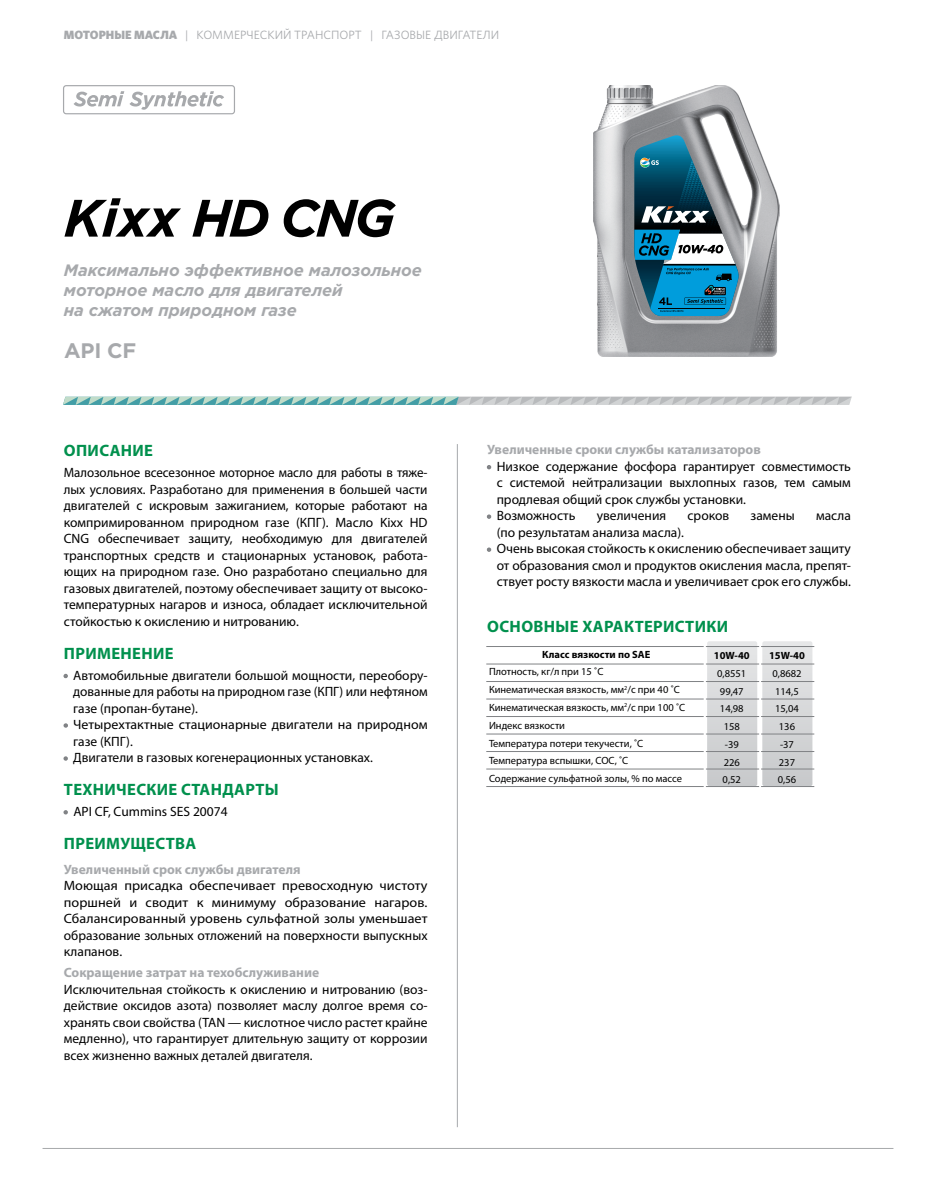
<style>
.page{position:relative;width:936px;height:1191px;background:#fff}
.page>*{position:absolute;margin:0;border:0;box-sizing:border-box;transform-origin:0 0}
.t1{font:italic 700 52.5px "Gotham Pro";letter-spacing:-.025em;color:#000}
.t2{font:700 21px "Gotham Pro";color:#a7a9ac}
.t3{font:italic 700 16.5px/19.8px "Gotham Pro";color:#a7a9ac}
.t4{font:700 16.5px "Myriad Pro";letter-spacing:.02em;color:#00904d}
.t5{font:13.5px/16.5px "Myriad Pro";color:#000;text-align:justify}
.t6{font:13.5px/16.5px "Myriad Pro";color:#000;text-align:justify;scale:.96 1}
.t7{font:13.5px/16.5px "Myriad Pro";color:#000;text-align:justify;scale:1.05 1}
.t8{font:700 13.5px "Myriad Pro";color:#a7a9ac}
.t9{font:12px "Whitney";color:#a7a9ac}
.t10{font:10.5px/17.7px "Myriad Pro";color:#000;text-align:center}
.t11{font:700 10.5px "Myriad Pro";color:#000}
.s1{font-weight:900}
.s2{color:#808285}
</style>
<div class="page">
<svg style="left:63px;top:397px;width:789px;height:8px;background:#a2c1bf"></svg>
<hr style="left:486px;top:663px;width:217px;height:1px;background:#808285">
<hr style="left:486px;top:646px;width:217px;height:1px;background:#808285">
<hr style="left:486px;top:768px;width:217px;height:1px;background:#808285">
<hr style="left:486px;top:786px;width:217px;height:1px;background:#808285">
<hr style="left:486px;top:681px;width:217px;height:1px;background:#808285">
<hr style="left:486px;top:698px;width:217px;height:1px;background:#808285">
<hr style="left:486px;top:716px;width:217px;height:1px;background:#808285">
<hr style="left:486px;top:733px;width:217px;height:1px;background:#808285">
<hr style="left:486px;top:751px;width:217px;height:1px;background:#808285">
<svg style="left:707px;top:641px;width:105px;height:145px;background:#d7d8d9"></svg>
<hr style="left:705px;top:663px;width:54px;height:1px;background:#808285">
<hr style="left:761px;top:663px;width:53px;height:1px;background:#808285">
<hr style="left:705px;top:646px;width:54px;height:1px;background:#808285">
<hr style="left:761px;top:646px;width:53px;height:1px;background:#808285">
<hr style="left:705px;top:768px;width:54px;height:1px;background:#808285">
<hr style="left:761px;top:768px;width:53px;height:1px;background:#808285">
<hr style="left:705px;top:786px;width:54px;height:1px;background:#808285">
<hr style="left:761px;top:786px;width:53px;height:1px;background:#808285">
<hr style="left:705px;top:681px;width:54px;height:1px;background:#808285">
<hr style="left:761px;top:681px;width:53px;height:1px;background:#808285">
<hr style="left:705px;top:698px;width:54px;height:1px;background:#808285">
<hr style="left:761px;top:698px;width:53px;height:1px;background:#808285">
<hr style="left:705px;top:716px;width:54px;height:1px;background:#808285">
<hr style="left:761px;top:716px;width:53px;height:1px;background:#808285">
<hr style="left:705px;top:733px;width:54px;height:1px;background:#808285">
<hr style="left:761px;top:733px;width:53px;height:1px;background:#808285">
<hr style="left:705px;top:751px;width:54px;height:1px;background:#808285">
<hr style="left:761px;top:751px;width:53px;height:1px;background:#808285">
<div style="left:63px;top:85px;width:172px;height:29px;border:1px solid #a7a9ac;border-radius:3px"></div>
<svg style="left:74px;top:91px;width:150px;height:19px"></svg>
<img style="left:593px;top:85px;width:186px;height:272px">
<svg style="left:634px;top:135px;width:105px;height:181px"></svg>
<hr style="left:43px;top:1148px;width:850px;height:1px;background:#a7a9ac">
<hr style="left:457px;top:444px;width:1px;height:683px;background:#a7a9ac">
<p class="t9" style="left:64px;top:27px;width:437px"><span class="s1">МОТОРНЫЕ МАСЛА</span> | КОММЕРЧЕСКИЙ ТРАНСПОРТ | ГАЗОВЫЕ ДВИГАТЕЛИ</p>
<h1 class="t1" style="left:64px;top:188px;width:333px">Kixx HD CNG</h1>
<p class="t3" style="left:64px;top:260px;width:359px">Максимально эффективное малозольное моторное масло для двигателей<br>на сжатом природном газе</p>
<h2 class="t2" style="left:64px;top:339px;width:74px">API CF</h2>
<p class="t4" style="left:64px;top:440px;width:91px">ОПИСАНИЕ</p>
<p class="t6" style="left:64px;top:464px;width:380px">Малозольное всесезонное моторное масло для работы в тяже&shy;лых условиях. Разработано для применения в большей части двигателей с искровым зажиганием, которые работают на компримированном природном газе (КПГ). Масло Kixx HD CNG обеспечивает защиту, необходимую для двигателей транспортных средств и стационарных установок, работа&shy;ющих на природном газе. Оно разработано специально для газовых двигателей, поэтому обеспечивает защиту от высоко&shy;температурных нагаров и износа, обладает исключительной стойкостью к окислению и нитрованию.</p>
<p class="t4" style="left:64px;top:642px;width:111px">ПРИМЕНЕНИЕ</p>
<p class="t5" style="left:73px;top:666px;width:356px;text-indent:-9px"><span class="s2">•</span> Автомобильные двигатели большой мощности, переобору&shy;дованные для работы на природном газе (КПГ) или нефтяном газе (пропан-бутане).</p>
<p class="t5" style="left:73px;top:716px;width:356px;text-indent:-9px"><span class="s2">•</span> Четырехтактные стационарные двигатели на природном газе (КПГ).</p>
<p class="t5" style="left:64px;top:749px;width:311px"><span class="s2">•</span> Двигатели в газовых когенерационных установках.</p>
<p class="t4" style="left:64px;top:778px;width:216px">ТЕХНИЧЕСКИЕ СТАНДАРТЫ</p>
<p class="t5" style="left:64px;top:803px;width:165px"><span class="s2">•</span> API CF, Cummins SES 20074</p>
<p class="t4" style="left:64px;top:832px;width:134px">ПРЕИМУЩЕСТВА</p>
<p class="t8" style="left:64px;top:860px;width:238px">Увеличенный срок службы двигателя</p>
<p class="t7" style="left:64px;top:877px;width:348px">Моющая присадка обеспечивает превосходную чистоту поршней и сводит к минимуму образование нагаров.<br>Сбалансированный уровень сульфатной золы уменьшает образование зольных отложений на поверхности выпускных клапанов.</p>
<p class="t8" style="left:64px;top:963px;width:257px">Сокращение затрат на техобслуживание</p>
<p class="t5" style="left:64px;top:980px;width:365px">Исключительная стойкость к окислению и нитрованию (воз&shy;действие оксидов азота) позволяет маслу долгое время со&shy;хранять свои свойства (TAN — кислотное число растет крайне медленно), что гарантирует длительную защиту от коррозии всех жизненно важных деталей двигателя.</p>
<p class="t8" style="left:487px;top:441px;width:275px">Увеличенные сроки службы катализаторов</p>
<p class="t5" style="left:496px;top:458px;width:356px;text-indent:-10px"><span class="s2">•</span> Низкое содержание фосфора гарантирует совместимость с системой нейтрализации выхлопных газов, тем самым продлевая общий срок службы установки.</p>
<p class="t5" style="left:487px;top:507px;width:90px"><span class="s2">•</span> Возможность</p>
<p class="t5" style="left:596px;top:507px;width:71px">увеличения</p>
<p class="t5" style="left:687px;top:507px;width:43px">сроков</p>
<p class="t5" style="left:750px;top:507px;width:46px">замены</p>
<p class="t5" style="left:816px;top:507px;width:36px">масла</p>
<p class="t5" style="left:496px;top:524px;width:189px">(по результатам анализа масла).</p>
<p class="t5" style="left:496px;top:540px;width:356px;text-indent:-10px"><span class="s2">•</span> Очень высокая стойкость к окислению обеспечивает защиту от образования смол и продуктов окисления масла, препят&shy;ствует росту вязкости масла и увеличивает срок его службы.</p>
<p class="t4" style="left:487px;top:615px;width:242px">ОСНОВНЫЕ ХАРАКТЕРИСТИКИ</p>
<p class="t11" style="left:542px;top:647px;width:110px">Класс вязкости по SAE</p>
<p class="t10" style="left:489px;top:663px;width:198px;text-align:left">Плотность, кг/л при 15 ˚C<br>Кинематическая вязкость, мм<sup>2</sup>/с при 40 ˚C<br>Кинематическая вязкость, мм<sup>2</sup>/с при 100 ˚C<br>Индекс вязкости<br>Температура потери текучести, ˚C<br>Температура вспышки, COC, ˚C<br>Содержание сульфатной золы, % по массе</p>
<p class="t11" style="left:713px;top:648px;width:37px">10W-40</p>
<p class="t10" style="left:717px;top:664px;width:31px">0,8551<br>99,47<br>14,98<br>158 -39<br>226<br>0,52</p>
<p class="t11" style="left:769px;top:648px;width:37px">15W-40</p>
<p class="t10" style="left:772px;top:664px;width:31px">0,8682<br>114,5<br>15,04<br>136 -37<br>237<br>0,56</p>
</div>
